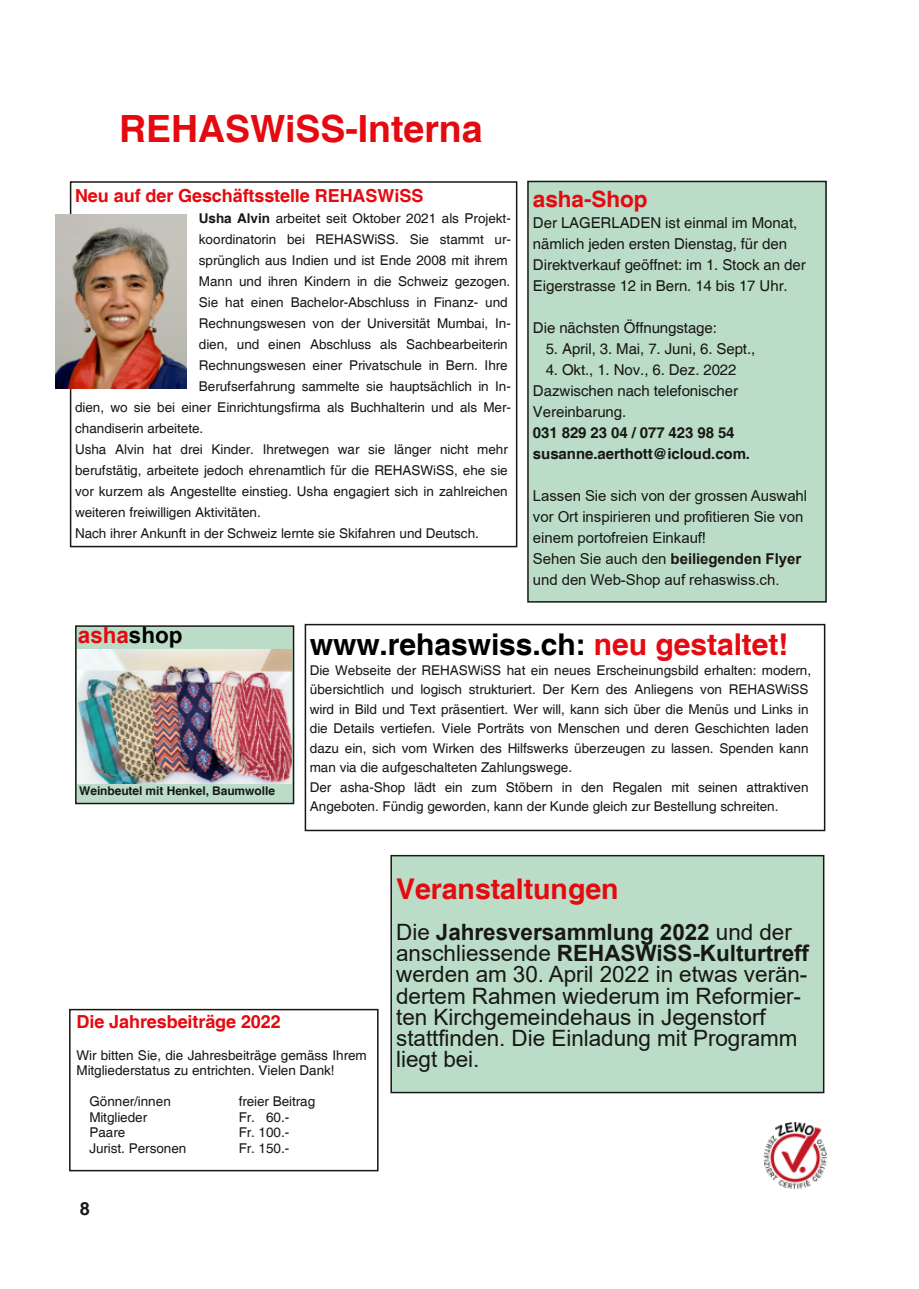
<style>
.page{position:relative;width:919px;height:1289px;background:#fff}
.page>*{position:absolute;margin:0;border:0;box-sizing:border-box;transform-origin:0 0}
.t1{font:700 37.5px "Helvetica";color:#e40a0f}
.t2{font:700 30px "Helvetica";color:#000}
.t3{font:700 28.5px "Helvetica";letter-spacing:-.005em;color:#e40a0f}
.t4{font:22.5px/21.1px "Arial";letter-spacing:-.005em;color:#181715}
.t5{font:700 22.5px "Helvetica";letter-spacing:-.005em;color:#e40a0f}
.t6{font:700 22.5px "Arial";letter-spacing:-.005em;color:#e40a11}
.t7{font:700 18px "Helvetica";letter-spacing:-.005em;color:#e40a0f}
.t8{font:700 18px "Helvetica";color:#181715}
.t9{font:15px/21px "Helvetica";letter-spacing:-.005em;color:#181715}
.t10{font:15px/21px "Arial";letter-spacing:-.005em;color:#181715}
.t11{font:700 15px/21px "Helvetica";letter-spacing:-.005em;color:#181715}
.t12{font:13.5px/19.5px "Helvetica";color:#181715}
.t13{font:700 12px "Helvetica";letter-spacing:-.005em;color:#181715}
.s1{font-weight:700}
.s2{color:#000}
.s3{color:#e40a0f}
</style>
<div class="page">
<div style="left:304px;top:624px;width:521px;height:207px;border:2px solid #181715"></div>
<div style="left:70px;top:181px;width:447px;height:366px;border:2px solid #181715"></div>
<div style="left:391px;top:855px;width:432px;height:237px;background:#bbddc7"></div>
<div style="left:390px;top:854px;width:434px;height:239px;border:2px solid #181715"></div>
<img style="left:763px;top:1122px;width:63px;height:67px">
<div style="left:528px;top:181px;width:298px;height:421px;background:#bbddc7"></div>
<div style="left:527px;top:181px;width:299px;height:421px;border:2px solid #181715"></div>
<div style="left:69px;top:1008px;width:309px;height:163px;border:2px solid #181715"></div>
<div style="left:76px;top:626px;width:217px;height:177px;background:#bbddc7"></div>
<div style="left:75px;top:625px;width:219px;height:179px;border:2px solid #181715"></div>
<img style="left:77px;top:649px;width:215px;height:134px">
<img style="left:55px;top:215px;width:131px;height:174px">
<h1 class="t1" style="left:119px;top:108px;width:365px">REHASWiSS-Interna</h1>
<h3 class="t7" style="left:75px;top:185px;width:350px">Neu auf der Geschäftsstelle REHASWiSS</h3>
<p class="t12" style="left:199px;top:209px;width:313px"><span class="s1">Usha Alvin</span> arbeitet seit Oktober 2021 als Projekt-</p>
<p class="t12" style="left:199px;top:230px;width:313px">koordinatorin bei REHASWiSS. Sie stammt ur-</p>
<p class="t12" style="left:199px;top:251px;width:310px">sprünglich aus Indien und ist Ende 2008 mit ihrem</p>
<p class="t12" style="left:199px;top:272px;width:313px">Mann und ihren Kindern in die Schweiz gezogen.</p>
<p class="t12" style="left:199px;top:293px;width:310px">Sie hat einen Bachelor-Abschluss in Finanz- und</p>
<p class="t12" style="left:199px;top:314px;width:313px">Rechnungswesen von der Universität Mumbai, In-</p>
<p class="t12" style="left:199px;top:335px;width:310px">dien, und einen Abschluss als Sachbearbeiterin</p>
<p class="t12" style="left:199px;top:356px;width:310px">Rechnungswesen einer Privatschule in Bern. Ihre</p>
<p class="t12" style="left:199px;top:377px;width:313px">Berufserfahrung sammelte sie hauptsächlich in In-</p>
<p class="t12" style="left:75px;top:398px;width:437px">dien, wo sie bei einer Einrichtungsfirma als Buchhalterin und als Mer-</p>
<p class="t12" style="left:75px;top:419px;width:130px">chandiserin arbeitete.</p>
<p class="t12" style="left:75px;top:440px;width:434px">Usha Alvin hat drei Kinder. Ihretwegen war sie länger nicht mehr</p>
<p class="t12" style="left:75px;top:461px;width:434px">berufstätig, arbeitete jedoch ehrenamtlich für die REHASWiSS, ehe sie</p>
<p class="t12" style="left:75px;top:482px;width:434px">vor kurzem als Angestellte einstieg. Usha engagiert sich in zahlreichen</p>
<p class="t12" style="left:75px;top:503px;width:187px">weiteren freiwilligen Aktivitäten.</p>
<p class="t12" style="left:75px;top:524px;width:405px">Nach ihrer Ankunft in der Schweiz lernte sie Skifahren und Deutsch.</p>
<h3 class="t5" style="left:533px;top:186px;width:116px">asha-Shop</h3>
<p class="t9" style="left:533px;top:212px;width:274px">Der LAGERLADEN ist einmal im Monat, nämlich jeden ersten Dienstag, für den Direktverkauf geöffnet: im 1. Stock an der Eigerstrasse 12 in Bern. 14 bis 17 Uhr.</p>
<p class="t9" style="left:533px;top:317px;width:185px">Die nächsten Öffnungstage:</p>
<p class="t9" style="left:545px;top:338px;width:211px">5. April, 3. Mai, 7. Juni, 6. Sept.,</p>
<p class="t9" style="left:533px;top:359px;width:206px;text-align:justify;text-indent:13px">4. Okt., 1. Nov., 6. Dez. 2022<br>Dazwischen nach telefonischer Vereinbarung.</p>
<p class="t11" style="left:533px;top:422px;width:219px">031 829 23 04 / 077 423 98 54 susanne.aerthott@icloud.com.</p>
<p class="t10" style="left:533px;top:485px;width:276px">Lassen Sie sich von der grossen Auswahl vor Ort inspirieren und profitieren Sie von einem portofreien Einkauf!<br>Sehen Sie auch den <span class="s1">beiliegenden Flyer </span>und den Web-Shop auf rehaswiss.ch.</p>
<h3 class="t6" style="left:78px;top:623px;width:106px">asha<span class="s2">shop</span></h3>
<p class="t13" style="left:79px;top:783px;width:197px">Weinbeutel mit Henkel, Baumwolle</p>
<h2 class="t2" style="left:310px;top:627px;width:480px">www.rehaswiss.ch: <span class="s3">neu gestaltet!</span></h2>
<p class="t12" style="left:310px;top:660px;width:502px">Die Webseite der REHASWiSS hat ein neues Erscheinungsbild erhalten: modern, übersichtlich und logisch strukturiert. Der Kern des Anliegens von REHASWiSS wird in Bild und Text präsentiert. Wer will, kann sich über die Menüs und Links in die Details vertiefen. Viele Porträts von Menschen und deren Geschichten laden dazu ein, sich vom Wirken des Hilfswerks überzeugen zu lassen. Spenden kann man via die aufgeschalteten Zahlungswege.<br>Der asha-Shop lädt ein zum Stöbern in den Regalen mit seinen attraktiven Angeboten. Fündig geworden, kann der Kunde gleich zur Bestellung schreiten.</p>
<h3 class="t7" style="left:77px;top:1011px;width:206px">Die Jahresbeiträge 2022</h3>
<p class="t12" style="left:77px;top:1046px;width:292px;line-height:15.5px">Wir bitten Sie, die Jahresbeiträge gemäss Ihrem<br>Mitgliederstatus zu entrichten. Vielen Dank!</p>
<p class="t12" style="left:89px;top:1091px;width:83px">Gönner/innen</p>
<p class="t12" style="left:239px;top:1091px;width:78px">freier Beitrag</p>
<p class="t12" style="left:89px;top:1107px;width:59px">Mitglieder</p>
<p class="t12" style="left:239px;top:1107px;width:52px">Fr. 60.-</p>
<p class="t12" style="left:89px;top:1122px;width:37px">Paare</p>
<p class="t12" style="left:239px;top:1122px;width:52px">Fr. 100.-</p>
<p class="t12" style="left:89px;top:1138px;width:99px">Jurist. Personen</p>
<p class="t12" style="left:239px;top:1138px;width:52px">Fr. 150.-</p>
<h3 class="t8" style="left:80px;top:1197px;width:12px">8</h3>
<h3 class="t3" style="left:396px;top:872px;width:224px">Veranstaltungen</h3>
<p class="t4" style="left:396px;top:921px;width:414px">Die <span class="s1">Jahresversammlung 2022</span> und der anschliessende <span class="s1">REHASWiSS-Kulturtreff </span>werden am 30. April 2022 in etwas verän&shy;dertem Rahmen wiederum im Reformier&shy;ten Kirchgemeindehaus in Jegenstorf stattfinden. Die Einladung mit Programm liegt bei.</p>
</div>
